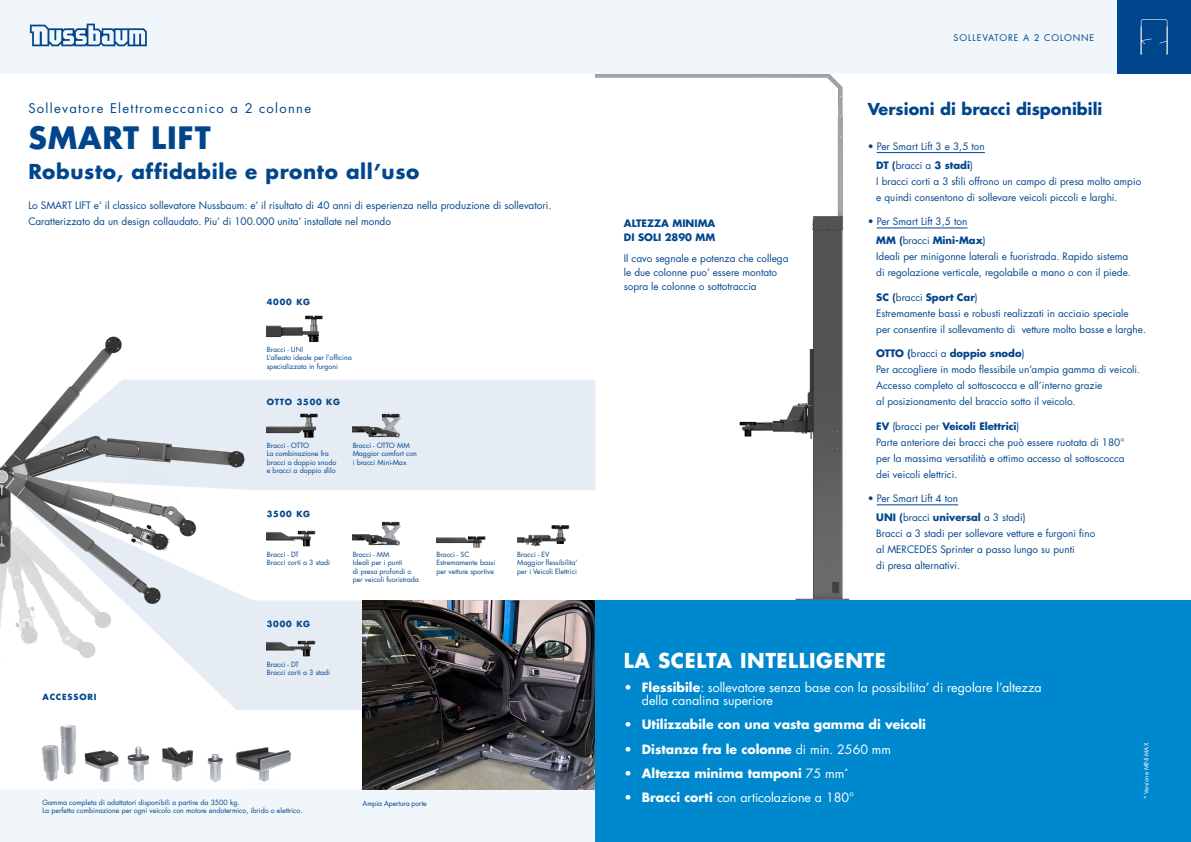
<style>
.page{position:relative;width:1191px;height:842px;background:#fff}
.page>*{position:absolute;margin:0;border:0;box-sizing:border-box;transform-origin:0 0}
.t1{font:700 30px "Futura LT Pro";letter-spacing:.03em;color:#01468c}
.t2{font:700 20px "Futura LT Pro";letter-spacing:.03em;color:#01468c}
.t3{font:700 20px "Futura LT Pro";letter-spacing:.03em;color:#fff}
.t4{font:700 16px "Futura LT Pro";color:#01468c}
.t5{font:13px "Futura LT Pro";letter-spacing:.1em;color:#01468c}
.t6{font:12.5px/13px "Futura LT Pro";color:#fff}
.t7{font:700 12.5px "Futura LT Pro";color:#fff}
.t8{font:10px/16px "Futura LT Pro";color:#01468c}
.t9{font:700 10px/14px "Futura LT Pro";color:#01468c}
.t10{font:9px "Futura LT Pro";letter-spacing:.1em;color:#01468c}
.t11{font:700 8.2px "Futura LT Pro";letter-spacing:.1em;color:#01468c}
.légendes{font:7px/8.4px "Futura LT Pro";color:#01468c}
.légendes-2{font:7px "Futura LT Pro";letter-spacing:-.02em;color:#01468c}
.t12{font:6px "Futura LT Pro";color:#fff}
.s1{font-weight:700}
.s2{font-weight:400}
</style>
<div class="page">
<svg style="left:251px;top:531px;width:111px;height:179px;fill:#e6ecf3"></svg>
<div style="left:251px;top:380px;width:344px;height:110px;background:#e6ecf3"></div>
<img style="left:595px;top:74px;width:255px;height:526px">
<img style="left:267px;top:315px;width:56px;height:28px">
<img style="left:267px;top:392px;width:68px;height:55px">
<img style="left:353px;top:397px;width:65px;height:55px">
<img style="left:267px;top:614px;width:68px;height:55px">
<div style="left:0;top:789px;width:743px;height:53px;background:#f0f6fa"></div>
<img style="left:0;top:336px;width:251px;height:422px">
<img style="left:362px;top:600px;width:233px;height:190px">
<img style="left:81px;top:741px;width:115px;height:41px">
<img style="left:236px;top:741px;width:55px;height:41px">
<img style="left:196px;top:741px;width:40px;height:41px">
<img style="left:43px;top:721px;width:36px;height:61px">
<div style="left:1117px;top:0;width:74px;height:74px;background:#01468c"></div>
<div style="left:0;top:0;width:595px;height:74px;background:#f0f6fa"></div>
<svg style="left:1140px;top:19px;width:28px;height:35px"></svg>
<svg style="left:30px;top:24px;width:117px;height:22px"></svg>
<div style="left:595px;top:0;width:522px;height:74px;background:#f0f6fa"></div>
<img style="left:353px;top:521px;width:48px;height:39px">
<img style="left:436px;top:536px;width:50px;height:12px">
<img style="left:267px;top:530px;width:68px;height:30px">
<img style="left:517px;top:525px;width:53px;height:22px">
<div style="left:595px;top:600px;width:596px;height:242px;background:#0088ce"></div>
<hr style="left:876px;top:152px;width:109px;height:1px;background:#01468c">
<hr style="left:876px;top:228px;width:91px;height:1px;background:#01468c">
<hr style="left:876px;top:505px;width:82px;height:1px;background:#01468c">
<p class="t5" style="left:28px;top:99px;width:284px">Sollevatore Elettromeccanico a 2 colonne</p>
<p class="t1" style="left:28px;top:115px;width:184px">SMART LIFT</p>
<p class="t2" style="left:28px;top:156px;width:393px">Robusto, affidabile e pronto all’uso</p>
<p class="t8" style="left:28px;top:198px;width:524px">Lo SMART LIFT e’ il classico sollevatore Nussbaum: e’ il risultato di 40 anni di esperienza nella produzione di sollevatori.<br>Caratterizzato da un design collaudato. Piu’ di 100.000 unita’ installate nel mondo</p>
<p class="t11" style="left:267px;top:296px;width:45px">4000 KG</p>
<p class="légendes" style="left:267px;top:345px;width:38px">Bracci - UNI</p>
<p class="légendes" style="left:267px;top:354px;width:87px">L’alleato ideale per l’officina specializzata in furgoni</p>
<p class="t11" style="left:43px;top:691px;width:56px">ACCESSORI</p>
<p class="t11" style="left:267px;top:396px;width:75px">OTTO 3500 KG</p>
<p class="légendes" style="left:267px;top:441px;width:44px">Bracci - OTTO</p>
<p class="légendes" style="left:267px;top:449px;width:71px">La combinazione fra bracci a doppio snodo e bracci a doppio sfilo</p>
<p class="t11" style="left:267px;top:508px;width:45px">3500 KG</p>
<p class="légendes" style="left:267px;top:550px;width:34px">Bracci - DT</p>
<p class="légendes" style="left:267px;top:558px;width:65px">Bracci corti a 3 stadi</p>
<p class="t11" style="left:267px;top:618px;width:45px">3000 KG</p>
<p class="légendes" style="left:267px;top:660px;width:34px">Bracci - DT</p>
<p class="légendes" style="left:267px;top:668px;width:65px">Bracci corti a 3 stadi</p>
<p class="légendes" style="left:353px;top:441px;width:58px">Bracci - OTTO MM</p>
<p class="légendes" style="left:353px;top:449px;width:66px">Maggior comfort con i bracci Mini-Max</p>
<p class="légendes" style="left:353px;top:550px;width:38px">Bracci - MM</p>
<p class="légendes" style="left:353px;top:558px;width:68px">Ideali per i punti<br>di presa profondi o per veicoli fuoristrada</p>
<p class="légendes" style="left:436px;top:550px;width:35px">Bracci - SC</p>
<p class="légendes" style="left:436px;top:558px;width:61px">Estremamente bassi per vetture sportive</p>
<p class="légendes" style="left:517px;top:550px;width:34px">Bracci - EV</p>
<p class="légendes" style="left:517px;top:558px;width:62px">Maggior flessibilita’ per i Veicoli Elettrici</p>
<p class="légendes" style="left:43px;top:798px;width:261px">Gamma completa di adattatori disponibili a partire da 3500 kg.<br>La perfetta combinazione per ogni veicolo con motore endotermico, ibrido o elettrico.</p>
<p class="légendes-2" style="left:362px;top:798px;width:66px">Ampia Apertura porte</p>
<p class="t9" style="left:624px;top:215px;width:93px">ALTEZZA MINIMA<br>DI SOLI 2890 MM</p>
<p class="t8" style="left:624px;top:251px;width:166px;line-height:14px">Il cavo segnale e potenza che collega le due colonne puo’ essere montato sopra le colonne o sottotraccia</p>
<p class="t10" style="left:953px;top:31px;width:142px">SOLLEVATORE A 2 COLONNE</p>
<p class="t4" style="left:867px;top:97px;width:236px">Versioni di bracci disponibili</p>
<p class="t8" style="left:867px;top:138px;width:119px">• Per Smart Lift 3 e 3,5 ton</p>
<p class="t8" style="left:876px;top:157px;width:267px"><span class="s1">DT (</span>bracci a <span class="s1">3 stadi</span>)<br>I bracci corti a 3 sfili offrono un campo di presa molto ampio e quindi consentono di sollevare veicoli piccoli e larghi.</p>
<p class="t8" style="left:867px;top:214px;width:101px">• Per Smart Lift 3,5 ton</p>
<p class="t8" style="left:876px;top:232px;width:256px"><span class="s1">MM (</span>bracci <span class="s1">Mini-Max</span>)<br>Ideali per minigonne laterali e fuoristrada. Rapido sistema di regolazione verticale, regolabile a mano o con il piede.</p>
<p class="t8" style="left:876px;top:289px;width:271px"><span class="s1">SC (</span>bracci <span class="s1">Sport Car</span>)<br>Estremamente bassi e robusti realizzati in acciaio speciale<br>per consentire il sollevamento di vetture molto basse e larghe.</p>
<p class="t8" style="left:876px;top:345px;width:265px"><span class="s1">OTTO (</span>bracci a <span class="s1">doppio snodo</span>)<br>Per accogliere in modo flessibile un’ampia gamma di veicoli.<br>Accesso completo al sottoscocca e all’interno grazie<br>al posizionamento del braccio sotto il veicolo.</p>
<p class="t8" style="left:876px;top:418px;width:250px"><span class="s1">EV</span> (bracci per <span class="s1">Veicoli Elettrici</span>)<br>Parte anteriore dei bracci che può essere ruotata di 180° per la massima versatilità e ottimo accesso al sottoscocca dei veicoli elettrici.</p>
<p class="t8" style="left:867px;top:490px;width:92px">• Per Smart Lift 4 ton</p>
<p class="t8" style="left:876px;top:509px;width:221px"><span class="s1">UNI (</span>bracci <span class="s1">universal</span> a 3 stadi)<br>Bracci a 3 stadi per sollevare vetture e furgoni fino al MERCEDES Sprinter a passo lungo su punti<br>di presa alternativi.</p>
<p class="t3" style="left:624px;top:645px;width:263px">LA SCELTA INTELLIGENTE</p>
<p class="t6" style="left:642px;top:681px;width:401px;text-indent:-18px"><span class="s1">• Flessibile</span>: sollevatore senza base con la possibilita’ di regolare l’altezza della canalina superiore</p>
<p class="t7" style="left:624px;top:715px;width:304px">• Utilizzabile con una vasta gamma di veicoli</p>
<p class="t7" style="left:624px;top:739px;width:269px">• Distanza fra le colonne <span class="s2">di min. 2560 mm</span></p>
<p class="t7" style="left:624px;top:763px;width:226px">• Altezza minima tamponi <span class="s2">75 mm</span><sup>*</sup></p>
<p class="t6" style="left:624px;top:791px;width:232px"><span class="s1">• Bracci corti</span> con articolazione a 180°</p>
<p class="t12" style="left:1142px;top:799px;width:58px;rotate:-90deg">* Versione MINI-MAX</p>
</div>
